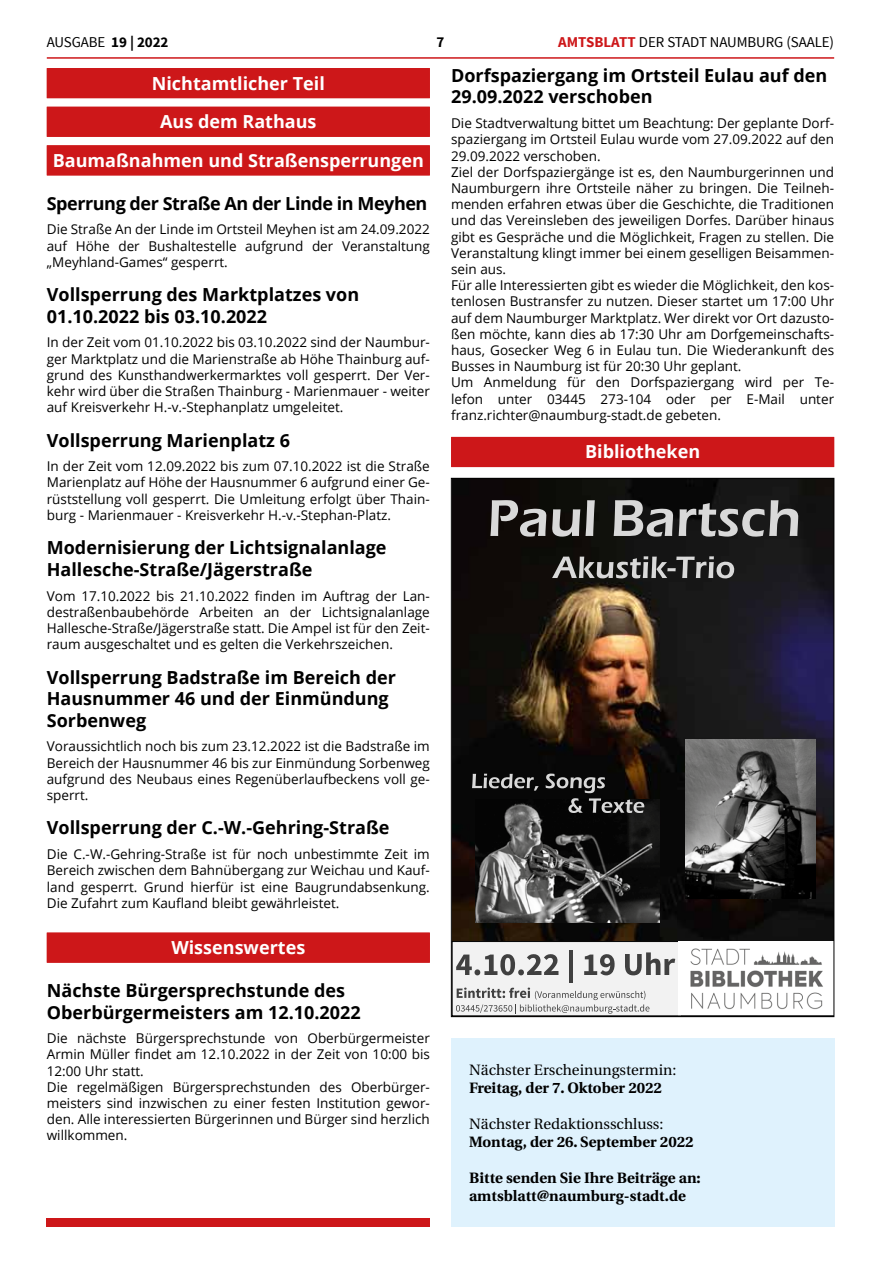
<style>
.page{position:relative;width:881px;height:1263px;background:#fff}
.page>*{position:absolute;margin:0;border:0;box-sizing:border-box;transform-origin:0 0}
.t1{font:700 18px/21.6px "Open Sans";color:#000}
.t2{font:700 18px/38.5px "Open Sans";color:#fff;text-align:center}
.t3{font:700 18px "Open Sans";letter-spacing:-.025em;color:#000}
.t4{font:700 15px/18px "Utopia";color:#000}
.t5{font:15px "Utopia";color:#000}
.t6{font:15px "Source Sans Pro";letter-spacing:-.005em;color:#000}
.t7{font:700 15px "Source Sans Pro";color:#000}
.t8{font:13.5px/16.2px "Open Sans";color:#000;text-align:justify}
.s1{font-weight:700}
.s2{font-weight:700;color:#cd1719}
</style>
<div class="page">
<hr style="left:47px;top:57px;width:786px;height:2px;background:#cd1719">
<div style="left:451px;top:437px;width:382px;height:30px;background:#cd1719"></div>
<img style="left:453px;top:480px;width:378px;height:461px">
<img style="left:685px;top:739px;width:130px;height:159px">
<img style="left:475px;top:799px;width:184px;height:123px">
<svg style="left:490px;top:500px;width:56px;height:37px;background:#686564"></svg>
<svg style="left:552px;top:500px;width:42px;height:37px;background:#6a6967"></svg>
<svg style="left:613px;top:500px;width:59px;height:37px;background:#767676"></svg>
<svg style="left:678px;top:500px;width:119px;height:37px;background:#606060"></svg>
<svg style="left:552px;top:556px;width:182px;height:22px;background:#5e5e5d"></svg>
<svg style="left:472px;top:774px;width:66px;height:17px"></svg>
<svg style="left:545px;top:773px;width:99px;height:40px;background:#363330"></svg>
<div style="left:452px;top:941px;width:229px;height:75px;background:#f2f2f2"></div>
<div style="left:452px;top:941px;width:229px;height:75px;border:1px solid #000"></div>
<svg style="left:456px;top:954px;width:102px;height:21px"></svg>
<hr style="left:569px;top:951px;width:3px;height:32px;background:#404040">
<svg style="left:584px;top:954px;width:30px;height:21px"></svg>
<svg style="left:625px;top:952px;width:50px;height:23px"></svg>
<svg style="left:456px;top:987px;width:193px;height:27px"></svg>
<img style="left:678px;top:942px;width:145px;height:73px">
<div style="left:47px;top:68px;width:382px;height:30px;background:#cd1719"></div>
<div style="left:47px;top:107px;width:382px;height:30px;background:#cd1719"></div>
<div style="left:47px;top:145px;width:382px;height:30px;background:#cd1719"></div>
<div style="left:47px;top:932px;width:382px;height:30px;background:#e07576"></div>
<div style="left:47px;top:933px;width:382px;height:30px;background:#cd1719"></div>
<div style="left:451px;top:1039px;width:382px;height:188px;background:#dff2fd"></div>
<div style="left:47px;top:1218px;width:382px;height:9px;background:#cd1719"></div>
<p class="t6" style="left:47px;top:32px;width:123px">AUSGABE <span class="s1">19 | 2022</span></p>
<p class="t7" style="left:436px;top:32px;width:9px">7</p>
<p class="t6" style="left:558px;top:32px;width:277px"><span class="s2">AMTSBLATT</span> DER STADT NAUMBURG (SAALE)</p>
<h1 class="t1" style="left:451px;top:64px;width:377px">Dorfspaziergang im Ortsteil Eulau auf den<br>29.09.2022 verschoben</h1>
<p class="t8" style="left:451px;top:115px;width:384px;text-align:left">Die Stadtverwaltung bittet um Beachtung: Der geplante Dorf&shy;spaziergang im Ortsteil Eulau wurde vom 27.09.2022 auf den 29.09.2022 verschoben.<br>Ziel der Dorfspaziergänge ist es, den Naumburgerinnen und Naumburgern ihre Ortsteile näher zu bringen. Die Teilneh&shy;menden erfahren etwas über die Geschichte, die Traditionen und das Vereinsleben des jeweiligen Dorfes. Darüber hinaus gibt es Gespräche und die Möglichkeit, Fragen zu stellen. Die Veranstaltung klingt immer bei einem geselligen Beisammen&shy;sein aus.<br>Für alle Interessierten gibt es wieder die Möglichkeit, den kos&shy;tenlosen Bustransfer zu nutzen. Dieser startet um 17:00 Uhr auf dem Naumburger Marktplatz. Wer direkt vor Ort dazusto&shy;ßen möchte, kann dies ab 17:30 Uhr am Dorfgemeinschafts&shy;haus, Gosecker Weg 6 in Eulau tun. Die Wiederankunft des Busses in Naumburg ist für 20:30 Uhr geplant.<br>Um Anmeldung für den Dorfspaziergang wird per Te&shy;lefon unter 03445 273-104 oder per E-Mail unter franz.richter@naumburg-stadt.de gebeten.</p>
<h1 class="t2" style="left:585px;top:432px;width:117px">Bibliotheken</h1>
<h1 class="t2" style="left:53px;top:63px;width:372px">Nichtamtlicher Teil<br>Aus dem Rathaus<br>Baumaßnahmen und Straßensperrungen</h1>
<h1 class="t3" style="left:47px;top:190px;width:382px">Sperrung der Straße An der Linde in Meyhen</h1>
<p class="t8" style="left:47px;top:221px;width:384px">Die Straße An der Linde im Ortsteil Meyhen ist am 24.09.2022 auf Höhe der Bushaltestelle aufgrund der Veranstaltung „Meyhland-Games“ gesperrt.</p>
<h1 class="t1" style="left:47px;top:283px;width:314px">Vollsperrung des Marktplatzes von<br>01.10.2022 bis 03.10.2022</h1>
<p class="t8" style="left:47px;top:334px;width:384px">In der Zeit vom 01.10.2022 bis 03.10.2022 sind der Naumbur&shy;ger Marktplatz und die Marienstraße ab Höhe Thainburg auf&shy;grund des Kunsthandwerkermarktes voll gesperrt. Der Ver&shy;kehr wird über die Straßen Thainburg - Marienmauer - weiter auf Kreisverkehr H.-v.-Stephanplatz umgeleitet.</p>
<h1 class="t1" style="left:47px;top:429px;width:244px">Vollsperrung Marienplatz 6</h1>
<p class="t8" style="left:47px;top:458px;width:384px">In der Zeit vom 12.09.2022 bis zum 07.10.2022 ist die Straße Marienplatz auf Höhe der Hausnummer 6 aufgrund einer Ge&shy;rüststellung voll gesperrt. Die Umleitung erfolgt über Thain&shy;burg - Marienmauer - Kreisverkehr H.-v.-Stephan-Platz.</p>
<h1 class="t1" style="left:47px;top:536px;width:341px">Modernisierung der Lichtsignalanlage<br>Hallesche-Straße/Jägerstraße</h1>
<p class="t8" style="left:47px;top:587px;width:384px">Vom 17.10.2022 bis 21.10.2022 finden im Auftrag der Lan&shy;destraßenbaubehörde Arbeiten an der Lichtsignalanlage Hallesche-Straße/Jägerstraße statt. Die Ampel ist für den Zeit&shy;raum ausgeschaltet und es gelten die Verkehrszeichen.</p>
<h1 class="t1" style="left:47px;top:666px;width:350px">Vollsperrung Badstraße im Bereich der<br>Hausnummer 46 und der Einmündung<br>Sorbenweg</h1>
<p class="t8" style="left:47px;top:738px;width:384px">Voraussichtlich noch bis zum 23.12.2022 ist die Badstraße im Bereich der Hausnummer 46 bis zur Einmündung Sorbenweg aufgrund des Neubaus eines Regenüberlaufbeckens voll ge&shy;sperrt.</p>
<h1 class="t1" style="left:47px;top:817px;width:344px">Vollsperrung der C.-W.-Gehring-Straße</h1>
<p class="t8" style="left:47px;top:846px;width:384px">Die C.-W.-Gehring-Straße ist für noch unbestimmte Zeit im Bereich zwischen dem Bahnübergang zur Weichau und Kauf&shy;land gesperrt. Grund hierfür ist eine Baugrundabsenkung.<br>Die Zufahrt zum Kaufland bleibt gewährleistet.</p>
<h1 class="t2" style="left:171px;top:928px;width:135px">Wissenswertes</h1>
<h1 class="t1" style="left:47px;top:979px;width:315px">Nächste Bürgersprechstunde des<br>Oberbürgermeisters am 12.10.2022</h1>
<p class="t8" style="left:47px;top:1030px;width:384px;text-align:left">Die nächste Bürgersprechstunde von Oberbürgermeister Armin Müller findet am 12.10.2022 in der Zeit von 10:00 bis 12:00 Uhr statt.<br>Die regelmäßigen Bürgersprechstunden des Oberbürger&shy;meisters sind inzwischen zu einer festen Institution gewor&shy;den. Alle interessierten Bürgerinnen und Bürger sind herzlich willkommen.</p>
<p class="t5" style="left:469px;top:1062px;width:208px">Nächster Erscheinungstermin:</p>
<p class="t4" style="left:469px;top:1079px;width:194px">Freitag, der 7. Oktober 2022</p>
<p class="t5" style="left:469px;top:1116px;width:196px">Nächster Redaktionsschluss:</p>
<p class="t4" style="left:469px;top:1133px;width:226px">Montag, der 26. September 2022</p>
<p class="t4" style="left:469px;top:1169px;width:233px">Bitte senden Sie Ihre Beiträge an: amtsblatt@naumburg-stadt.de</p>
</div>
